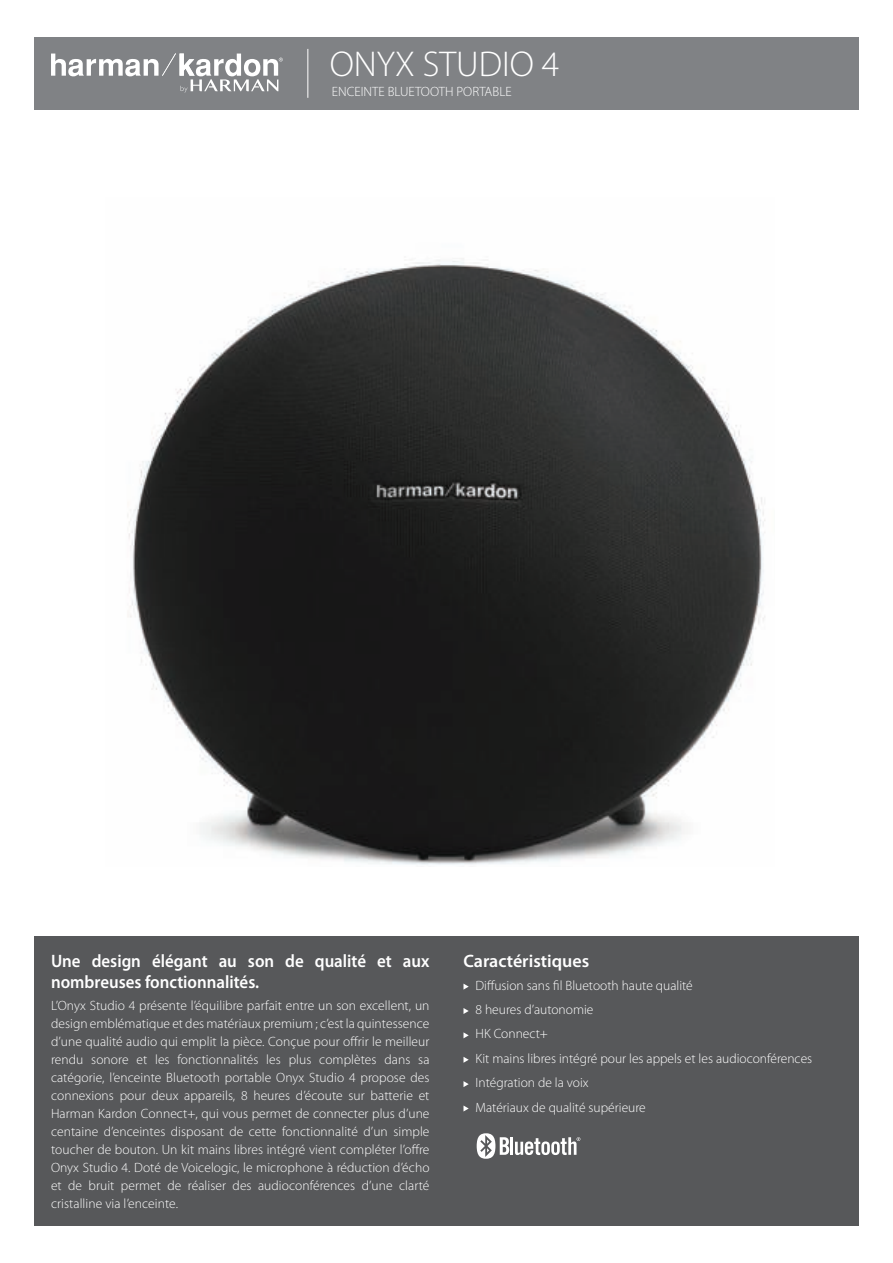
<style>
.page{position:relative;width:893px;height:1263px;background:#fff}
.page>*{position:absolute;margin:0;border:0;box-sizing:border-box;transform-origin:0 0}
.t1{font:300 36px "Myriad Pro";color:#fff}
.t2{font:600 18px/21px "Myriad Pro";color:#fff;scale:.94 1}
.t3{font:600 18px "Myriad Pro";color:#fff}
.t4{font:300 13.5px/18px "Myriad Pro";color:#fff;text-align:justify}
</style>
<div class="page">
<img style="left:127px;top:258px;width:638px;height:607px">
<div style="left:34px;top:37px;width:825px;height:72px;background:#808285"></div>
<div style="left:34px;top:936px;width:825px;height:290px;background:#57585a"></div>
<svg style="left:463px;top:983px;width:6px;height:7px"></svg>
<svg style="left:463px;top:1008px;width:6px;height:6px"></svg>
<svg style="left:463px;top:1032px;width:6px;height:6px"></svg>
<svg style="left:463px;top:1057px;width:6px;height:6px"></svg>
<svg style="left:463px;top:1081px;width:6px;height:6px"></svg>
<svg style="left:463px;top:1105px;width:6px;height:6px"></svg>
<hr style="left:307px;top:49px;width:1px;height:49px;background:#fff">
<svg style="left:51px;top:53px;width:232px;height:40px"></svg>
<hr style="left:510px;top:1137px;width:3px;height:18px;background:#fff">
<svg style="left:477px;top:1133px;width:32px;height:26px"></svg>
<svg style="left:515px;top:1137px;width:65px;height:18px"></svg>
<h1 class="t1" style="left:330px;top:50px;width:231px">ONYX STUDIO 4</h1>
<p class="t4" style="left:332px;top:84px;width:181px">ENCEINTE BLUETOOTH PORTABLE</p>
<h2 class="t2" style="left:51px;top:952px;width:404px">Une design élégant au son de qualité et aux nombreuses fonctionnalités.</h2>
<p class="t4" style="left:51px;top:998px;width:380px">L’Onyx Studio 4 présente l’équilibre parfait entre un son excellent, un design emblématique et des matériaux premium ; c’est la quintessence d’une qualité audio qui emplit la pièce. Conçue pour offrir le meilleur rendu sonore et les fonctionnalités les plus complètes dans sa catégorie, l’enceinte Bluetooth portable Onyx Studio 4 propose des connexions pour deux appareils, 8 heures d’écoute sur batterie et Harman Kardon Connect+, qui vous permet de connecter plus d’une centaine d’enceintes disposant de cette fonctionnalité d’un simple toucher de bouton. Un kit mains libres intégré vient compléter l’offre Onyx Studio 4. Doté de Voicelogic, le microphone à réduction d’écho et de bruit permet de réaliser des audioconférences d’une clarté cristalline via l’enceinte.</p>
<h2 class="t3" style="left:463px;top:954px;width:127px">Caractéristiques</h2>
<p class="t4" style="left:475px;top:974px;width:338px;line-height:24.5px;text-align:left">Diffusion sans fil Bluetooth haute qualité<br>8 heures d’autonomie<br>HK Connect+<br>Kit mains libres intégré pour les appels et les audioconférences<br>Intégration de la voix<br>Matériaux de qualité supérieure</p>
</div>
